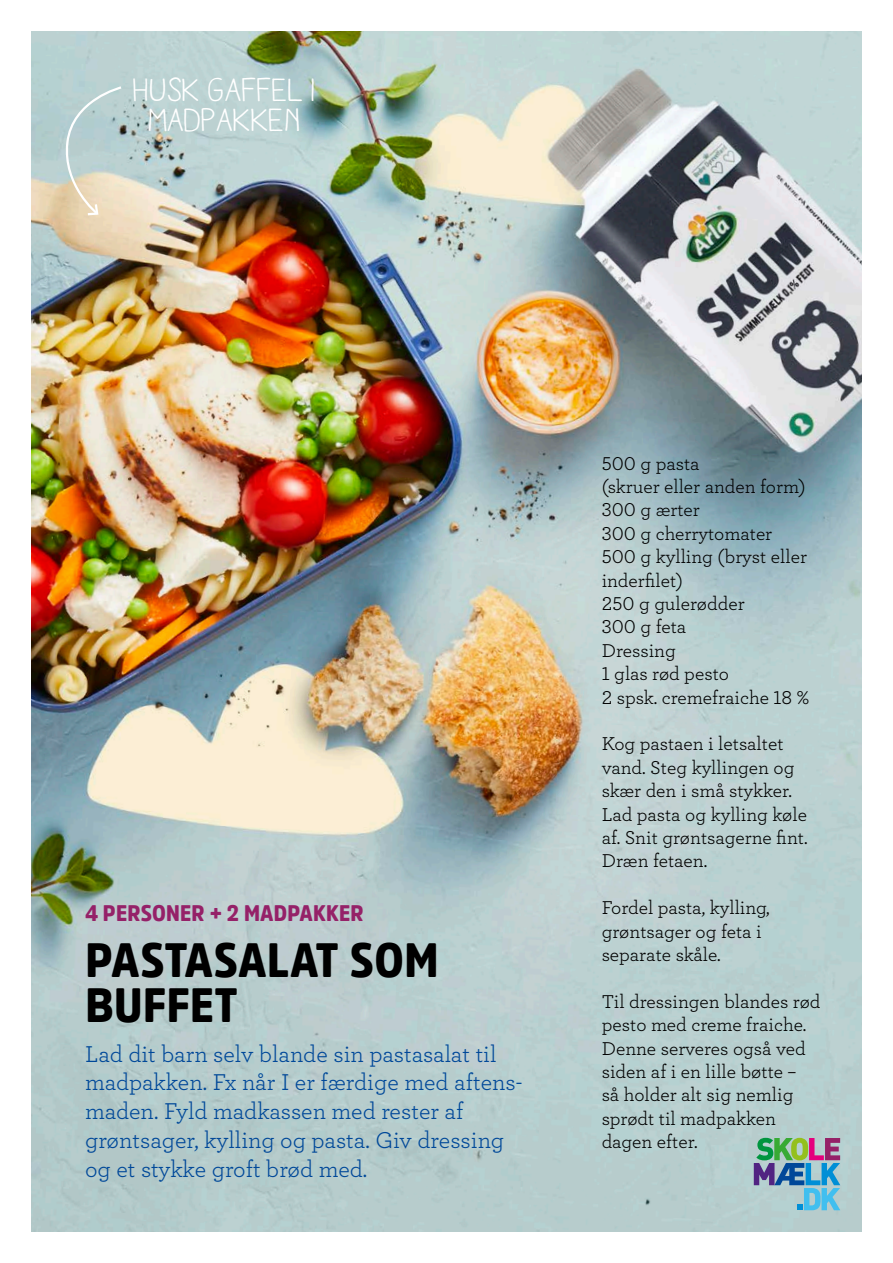
<style>
.page{position:relative;width:893px;height:1263px;background:#fff}
.page>*{position:absolute;margin:0;border:0;box-sizing:border-box;transform-origin:0 0}
.t1{font:900 48px/45px "Amsi Pro Narw";letter-spacing:.01em;color:#000}
.t2{font:33px/30px "Aracne Reg";color:#fff;text-align:center}
.t3{font:24px/28.8px "Archer";color:#004899}
.t4{font:900 22.5px "Amsi Pro Narw";letter-spacing:.01em;color:#952168}
.t5{font:19.5px/23.4px "Archer";color:#000}
</style>
<div class="page">
<img style="left:32px;top:32px;width:829px;height:1199px">
<svg style="left:60px;top:85px;width:63px;height:132px;background:#c9d3ca"></svg>
<svg style="left:754px;top:1138px;width:86px;height:72px;background:#7fa4b0"></svg>
<h2 class="t2" style="left:133px;top:74px;width:184px">HUSK GAFFEL I<br>MADPAKKEN</h2>
<p class="t4" style="left:85px;top:898px;width:280px">4 PERSONER + 2 MADPAKKER</p>
<h1 class="t1" style="left:85px;top:937px;width:355px">PASTASALAT SOM<br>BUFFET</h1>
<p class="t3" style="left:85px;top:1038px;width:437px">Lad dit barn selv blande sin pastasalat til madpakken. Fx når I er færdige med aftens&shy;maden. Fyld madkassen med rester af grøntsager, kylling og pasta. Giv dressing og et stykke groft brød med.</p>
<p class="t5" style="left:602px;top:450px;width:209px">500 g pasta<br>(skruer eller anden form)<br>300 g ærter<br>300 g cherrytomater<br>500 g kylling (bryst eller inderfilet)<br>250 g gulerødder<br>300 g feta<br>Dressing<br>1 glas rød pesto<br>2 spsk. cremefraiche 18 %</p>
<p class="t5" style="left:602px;top:731px;width:207px">Kog pastaen i letsaltet vand. Steg kyllingen og skær den i små stykker.<br>Lad pasta og kylling køle af. Snit grøntsagerne fint.<br>Dræn fetaen.</p>
<p class="t5" style="left:602px;top:895px;width:169px">Fordel pasta, kylling, grøntsager og feta i separate skåle.</p>
<p class="t5" style="left:602px;top:989px;width:220px">Til dressingen blandes rød pesto med creme fraiche.<br>Denne serveres også ved siden af i en lille bøtte –<br>så holder alt sig nemlig sprødt til madpakken dagen efter.</p>
</div>
